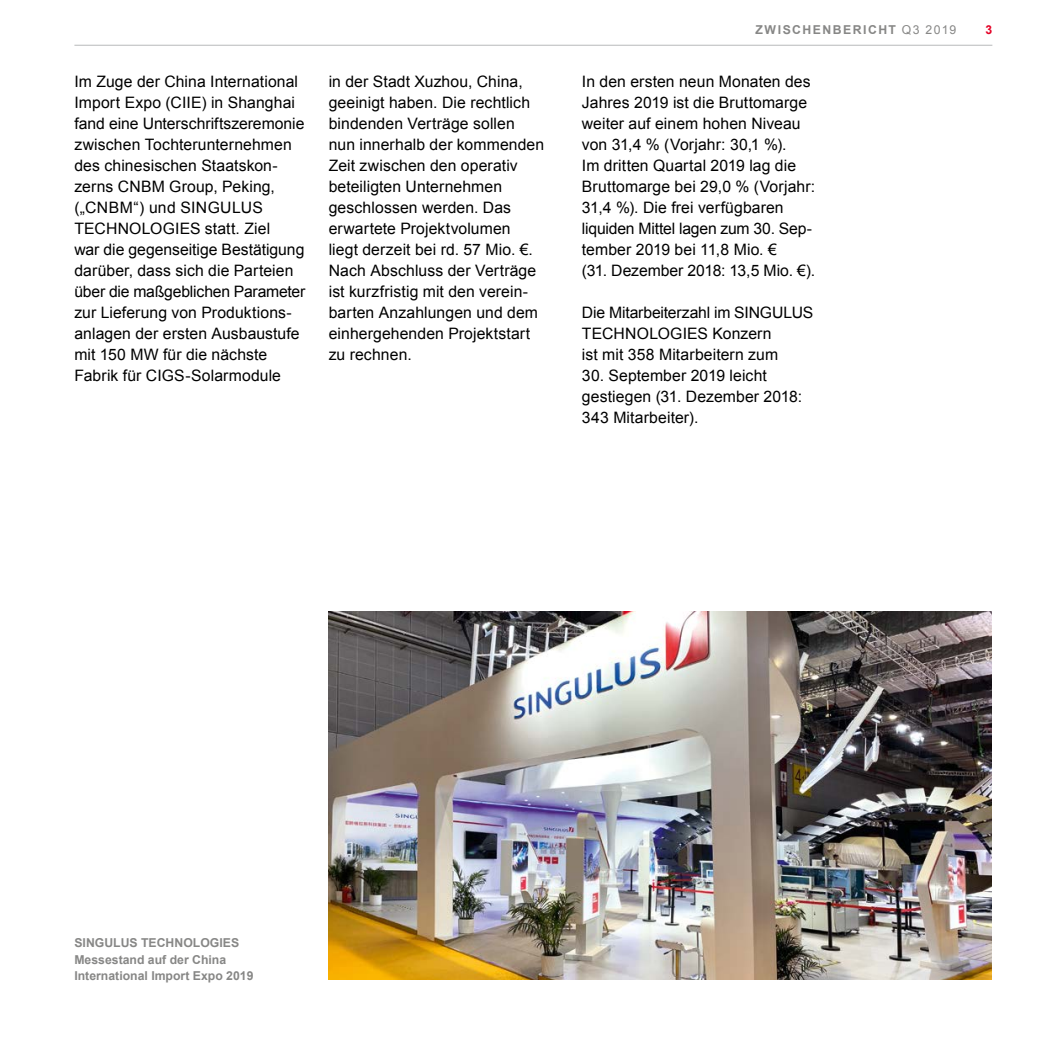
<style>
.page{position:relative;width:1042px;height:1042px;background:#fff}
.page>*{position:absolute;margin:0;border:0;box-sizing:border-box;transform-origin:0 0}
.t1{font:15.75px/21px "Arial";letter-spacing:.005em;color:#000}
.t2{font:700 12.25px/16.6px "Arial";color:#878786}
.t3{font:700 12.25px "Arial";letter-spacing:.12em;color:#878786}
.t4{font:700 12.25px "Arial";color:#e40026}
.s1{font-weight:400}
</style>
<div class="page">
<hr style="left:74px;top:45px;width:918px;height:1px;background:#bbbcbd">
<img style="left:328px;top:612px;width:663px;height:367px">
<p class="t3" style="left:755px;top:21px;width:203px">ZWISCHENBERICHT <span class="s1">Q3 2019</span></p>
<p class="t4" style="left:985px;top:21px;width:8px">3</p>
<p class="t1" style="left:74px;top:71px;width:232px">Im Zuge der China International<br>Import Expo (CIIE) in Shanghai fand eine Unterschriftszeremonie zwischen Tochterunternehmen des chinesischen Staatskon&shy;zerns CNBM Group, Peking, („CNBM“) und SINGULUS<br>TECHNOLOGIES statt. Ziel<br>war die gegenseitige Bestätigung darüber, dass sich die Parteien über die maßgeblichen Parameter zur Lieferung von Produktions&shy;anlagen der ersten Ausbaustufe mit 150 MW für die nächste<br>Fabrik für CIGS-Solarmodule</p>
<p class="t1" style="left:582px;top:71px;width:235px">In den ersten neun Monaten des<br>Jahres 2019 ist die Bruttomarge weiter auf einem hohen Niveau von 31,4 % (Vorjahr: 30,1 %).<br>Im dritten Quartal 2019 lag die<br>Bruttomarge bei 29,0 % (Vorjahr:<br>31,4 %). Die frei verfügbaren liquiden Mittel lagen zum 30. Sep&shy;tember 2019 bei 11,8 Mio. €<br>(31. Dezember 2018: 13,5 Mio. €).</p>
<p class="t1" style="left:329px;top:71px;width:217px">in der Stadt Xuzhou, China, geeinigt haben. Die rechtlich bindenden Verträge sollen nun innerhalb der kommenden<br>Zeit zwischen den operativ beteiligten Unternehmen geschlossen werden. Das erwartete Projektvolumen<br>liegt derzeit bei rd. 57 Mio. €.<br>Nach Abschluss der Verträge ist kurzfristig mit den verein&shy;barten Anzahlungen und dem einhergehenden Projektstart zu rechnen.</p>
<p class="t1" style="left:582px;top:302px;width:233px">Die Mitarbeiterzahl im SINGULUS<br>TECHNOLOGIES Konzern<br>ist mit 358 Mitarbeitern zum</p>
<p class="t1" style="left:582px;top:365px;width:222px">30. September 2019 leicht gestiegen (31. Dezember 2018:<br>343 Mitarbeiter).</p>
<p class="t2" style="left:74px;top:935px;width:181px">SINGULUS TECHNOLOGIES<br>Messestand auf der China<br>International Import Expo 2019</p>
</div>
